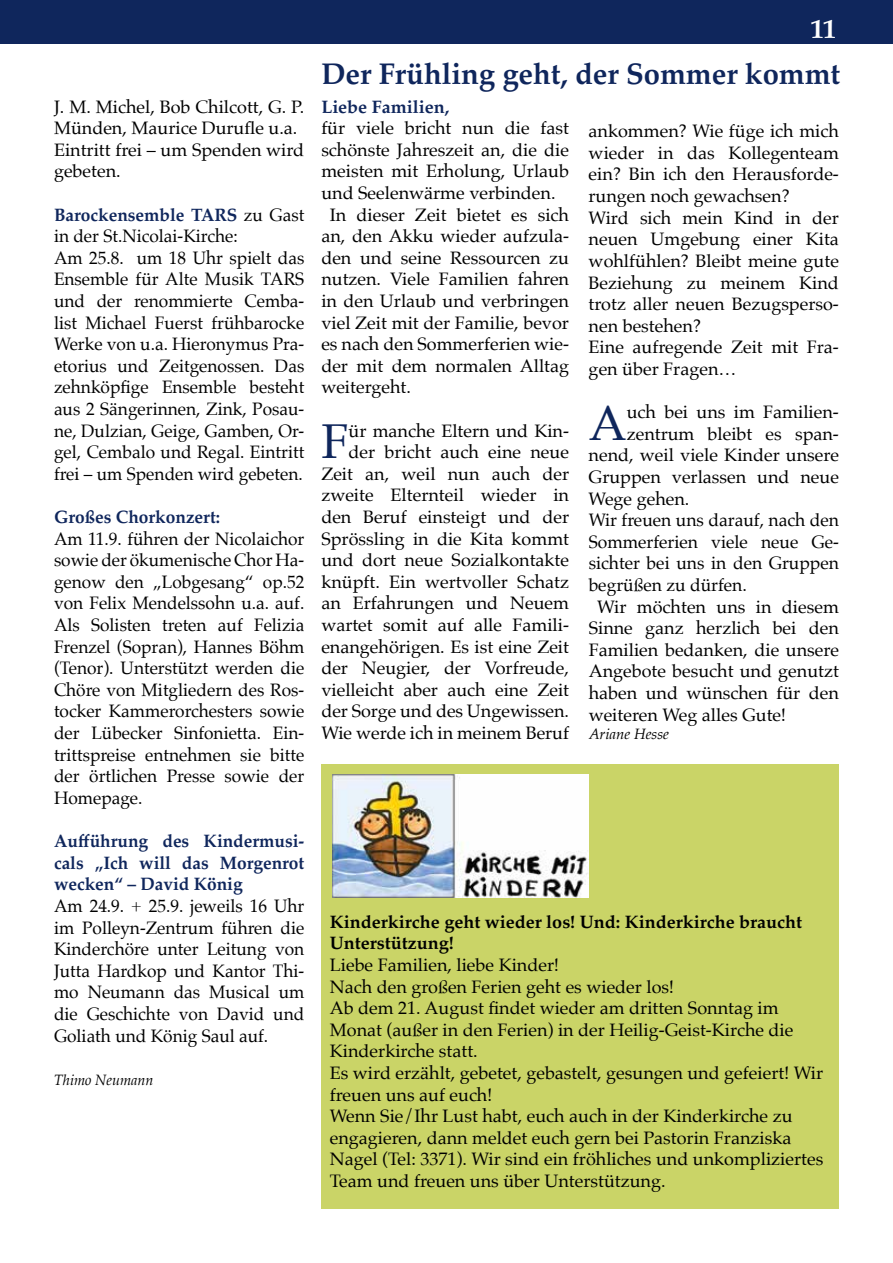
<style>
.page{position:relative;width:893px;height:1263px;background:#fff}
.page>*{position:absolute;margin:0;border:0;box-sizing:border-box;transform-origin:0 0}
.t1{font:48.9px "Palatino";color:#0f265c}
.t2{font:700 30px "Palatino";color:#0f265c}
.t3{font:700 27px "Palatino";color:#fff}
.t4{font:18px/21.6px "Palatino";color:#000}
.t5{font:18px/21.6px "Palatino";color:#000;text-align:justify;scale:.96 1}
.t6{font:700 18px/21.6px "Palatino";color:#0f265c;text-align:justify;scale:.96 1}
.t7{font:700 18px/21.6px "Palatino";color:#000}
.t8{font:700 18px "Palatino";color:#0f265c}
.t9{font:italic 15px "Palatino";color:#000;scale:.96 1}
.t10{font:italic 15px "Palatino";color:#000}
.s1{font-weight:700;color:#0f265c}
</style>
<div class="page">
<div style="left:0;top:0;width:893px;height:44px;background:#0f265c"></div>
<div style="left:321px;top:764px;width:518px;height:445px;background:#cad467"></div>
<img style="left:332px;top:774px;width:257px;height:123px">
<p class="t4" style="left:54px;top:96px;width:252px">J. M. Michel, Bob Chilcott, G. P.<br>Münden, Maurice Durufle u.a.<br>Eintritt frei – um Spenden wird gebeten.</p>
<p class="t5" style="left:54px;top:204px;width:262px;text-align:left"><span class="s1">Barockensemble TARS</span> zu Gast in der St.Nicolai-Kirche:<br>Am 25.8. um 18 Uhr spielt das<br>Ensemble für Alte Musik TARS und der renommierte Cemba&shy;list Michael Fuerst frühbarocke<br>Werke von u.a. Hieronymus Pra&shy;etorius und Zeitgenossen. Das zehnköpfige Ensemble besteht aus 2 Sängerinnen, Zink, Posau&shy;ne, Dulzian, Geige, Gamben, Or&shy;gel, Cembalo und Regal. Eintritt frei – um Spenden wird gebeten.</p>
<p class="t6" style="left:54px;top:506px;width:174px">Großes Chorkonzert:</p>
<p class="t5" style="left:54px;top:528px;width:262px">Am 11.9. führen der Nicolaichor sowie der ökumenische Chor Ha&shy;genow den „Lobgesang“ op.52 von Felix Mendelssohn u.a. auf.<br>Als Solisten treten auf Felizia Frenzel (Sopran), Hannes Böhm (Tenor). Unterstützt werden die Chöre von Mitgliedern des Ros&shy;tocker Kammerorchesters sowie der Lübecker Sinfonietta. Ein&shy;trittspreise entnehmen sie bitte der örtlichen Presse sowie der Homepage.</p>
<p class="t6" style="left:54px;top:830px;width:262px">Aufführung des Kindermusi&shy;cals „Ich will das Morgenrot wecken“ – David König</p>
<p class="t5" style="left:54px;top:895px;width:262px">Am 24.9. + 25.9. jeweils 16 Uhr im Polleyn-Zentrum führen die Kinderchöre unter Leitung von Jutta Hardkop und Kantor Thi&shy;mo Neumann das Musical um die Geschichte von David und Goliath und König Saul auf.</p>
<p class="t9" style="left:54px;top:1067px;width:105px">Thimo Neumann</p>
<h3 class="t3" style="left:810px;top:6px;width:28px">11</h3>
<h2 class="t2" style="left:321px;top:48px;width:520px">Der Frühling geht, der Sommer kommt</h2>
<p class="t8" style="left:321px;top:91px;width:129px">Liebe Familien,</p>
<p class="t4" style="left:321px;top:117px;width:249px">für viele bricht nun die fast</p>
<p class="t4" style="left:321px;top:139px;width:249px">schönste Jahreszeit an, die die</p>
<p class="t4" style="left:321px;top:160px;width:249px">meisten mit Erholung, Urlaub</p>
<p class="t4" style="left:321px;top:182px;width:236px">und Seelenwärme verbinden.</p>
<p class="t4" style="left:330px;top:204px;width:241px">In dieser Zeit bietet es sich</p>
<p class="t4" style="left:321px;top:225px;width:249px">an, den Akku wieder aufzula-</p>
<p class="t4" style="left:321px;top:247px;width:249px">den und seine Ressourcen zu</p>
<p class="t4" style="left:321px;top:268px;width:249px">nutzen. Viele Familien fahren</p>
<p class="t4" style="left:321px;top:290px;width:249px">in den Urlaub und verbringen</p>
<p class="t4" style="left:321px;top:312px;width:249px">viel Zeit mit der Familie, bevor</p>
<p class="t4" style="left:321px;top:333px;width:249px">es nach den Sommerferien wie-</p>
<p class="t4" style="left:321px;top:355px;width:249px">der mit dem normalen Alltag</p>
<p class="t4" style="left:321px;top:376px;width:91px">weitergeht.</p>
<h1 class="t1" style="left:321px;top:401px;width:29px">F</h1>
<p class="t4" style="left:321px;top:420px;width:249px;text-align:right">ür manche Eltern und Kin&shy;der bricht auch eine neue<br>Zeit an, weil nun auch der zweite Elternteil wieder in den Beruf einsteigt und der<br>Sprössling in die Kita kommt und dort neue Sozialkontakte knüpft. Ein wertvoller Schatz an Erfahrungen und Neuem wartet somit auf alle Famili&shy;enangehörigen. Es ist eine Zeit der Neugier, der Vorfreude, vielleicht aber auch eine Zeit der Sorge und des Ungewissen.<br>Wie werde ich in meinem Beruf</p>
<p class="t4" style="left:589px;top:120px;width:252px">ankommen? Wie füge ich mich wieder in das Kollegenteam ein? Bin ich den Herausforde&shy;rungen noch gewachsen?<br>Wird sich mein Kind in der neuen Umgebung einer Kita wohlfühlen? Bleibt meine gute<br>Beziehung zu meinem Kind trotz aller neuen Bezugsperso&shy;nen bestehen?<br>Eine aufregende Zeit mit Fra&shy;gen über Fragen…</p>
<h1 class="t1" style="left:589px;top:382px;width:40px">A</h1>
<p class="t4" style="left:627px;top:401px;width:214px">uch bei uns im Familien-</p>
<p class="t4" style="left:627px;top:423px;width:214px">zentrum bleibt es span-</p>
<p class="t4" style="left:589px;top:444px;width:252px">nend, weil viele Kinder unsere</p>
<p class="t4" style="left:589px;top:466px;width:252px">Gruppen verlassen und neue</p>
<p class="t4" style="left:589px;top:487px;width:102px">Wege gehen.</p>
<p class="t4" style="left:589px;top:509px;width:252px">Wir freuen uns darauf, nach den</p>
<p class="t4" style="left:589px;top:531px;width:252px">Sommerferien viele neue Ge-</p>
<p class="t4" style="left:589px;top:552px;width:252px">sichter bei uns in den Gruppen</p>
<p class="t4" style="left:589px;top:574px;width:160px">begrüßen zu dürfen.</p>
<p class="t4" style="left:597px;top:595px;width:243px">Wir möchten uns in diesem</p>
<p class="t4" style="left:589px;top:617px;width:252px">Sinne ganz herzlich bei den</p>
<p class="t4" style="left:589px;top:639px;width:252px">Familien bedanken, die unsere</p>
<p class="t4" style="left:589px;top:660px;width:252px">Angebote besucht und genutzt</p>
<p class="t4" style="left:589px;top:682px;width:252px">haben und wünschen für den</p>
<p class="t4" style="left:589px;top:703px;width:199px">weiteren Weg alles Gute!</p>
<p class="t10" style="left:589px;top:721px;width:82px">Ariane Hesse</p>
<p class="t7" style="left:330px;top:910px;width:474px">Kinderkirche geht wieder los! Und: Kinderkirche braucht<br>Unterstützung!</p>
<p class="t4" style="left:330px;top:954px;width:495px">Liebe Familien, liebe Kinder!<br>Nach den großen Ferien geht es wieder los!<br>Ab dem 21. August findet wieder am dritten Sonntag im Monat (außer in den Ferien) in der Heilig-Geist-Kirche die Kinderkirche statt.<br>Es wird erzählt, gebetet, gebastelt, gesungen und gefeiert! Wir freuen uns auf euch!<br>Wenn Sie/Ihr Lust habt, euch auch in der Kinderkirche zu engagieren, dann meldet euch gern bei Pastorin Franziska Nagel (Tel: 3371). Wir sind ein fröhliches und unkompliziertes Team und freuen uns über Unterstützung.</p>
</div>
